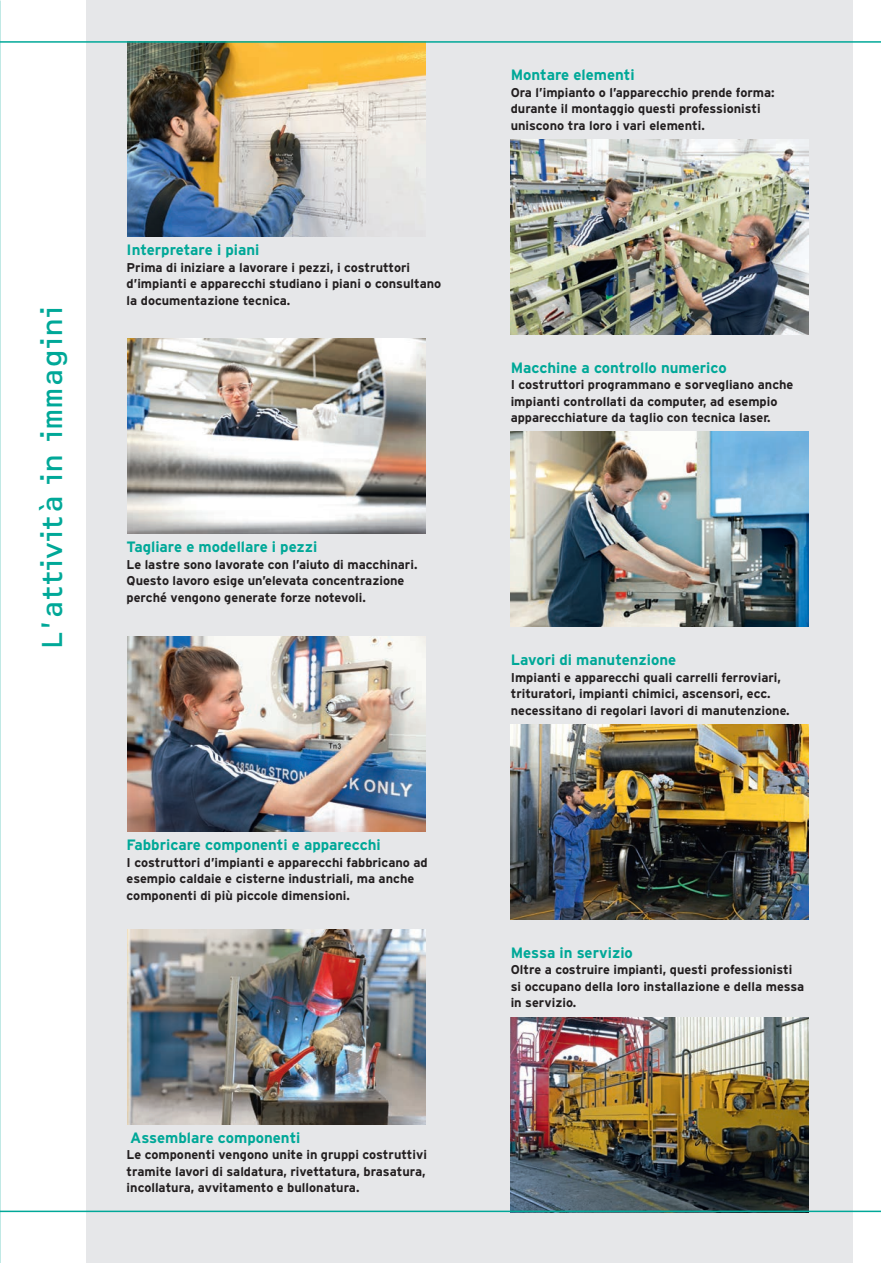
<style>
.page{position:relative;width:881px;height:1263px;background:#fff}
.page>*{position:absolute;margin:0;border:0;box-sizing:border-box;transform-origin:0 0}
.t1{font:30px "OCRF";color:#00a898}
.t2{font:700 15px "Interstate";color:#00a898}
.t3{font:700 12.75px/16.5px "Interstate";color:#231f20}
</style>
<div class="page">
<div style="left:86px;top:0;width:765px;height:1263px;background:#e6e7e9"></div>
<img style="left:128px;top:43px;width:297px;height:194px">
<img style="left:128px;top:339px;width:297px;height:195px">
<img style="left:128px;top:637px;width:297px;height:195px">
<img style="left:128px;top:929px;width:297px;height:195px">
<img style="left:510px;top:139px;width:298px;height:195px">
<img style="left:510px;top:432px;width:298px;height:195px">
<img style="left:510px;top:724px;width:298px;height:195px">
<img style="left:510px;top:1017px;width:298px;height:193px">
<hr style="left:0;top:1210px;width:880px;height:2px;background:#00a898">
<hr style="left:0;top:41px;width:880px;height:2px;background:#00a898">
<h1 class="t1" style="left:34px;top:650px;width:346px;rotate:-90deg">L’attività in immagini</h1>
<p class="t2" style="left:126px;top:242px;width:134px">Interpretare i piani</p>
<p class="t3" style="left:126px;top:259px;width:316px">Prima di iniziare a lavorare i pezzi, i costruttori d’impianti e apparecchi studiano i piani o consultano la documentazione tecnica.</p>
<p class="t2" style="left:126px;top:539px;width:192px">Tagliare e modellare i pezzi</p>
<p class="t3" style="left:126px;top:556px;width:292px">Le lastre sono lavorate con l’aiuto di macchinari.<br>Questo lavoro esige un’elevata concentrazione perché vengono generate forze notevoli.</p>
<p class="t2" style="left:126px;top:836px;width:255px">Fabbricare componenti e apparecchi</p>
<p class="t3" style="left:126px;top:854px;width:302px">I costruttori d’impianti e apparecchi fabbricano ad esempio caldaie e cisterne industriali, ma anche componenti di più piccole dimensioni.</p>
<p class="t2" style="left:130px;top:1129px;width:172px">Assemblare componenti</p>
<p class="t3" style="left:126px;top:1146px;width:302px;text-align:justify">Le componenti vengono unite in gruppi costruttivi tramite lavori di saldatura, rivettatura, brasatura, incollatura, avvitamento e bullonatura.</p>
<p class="t2" style="left:510px;top:66px;width:125px">Montare elementi</p>
<p class="t3" style="left:510px;top:84px;width:265px">Ora l’impianto o l’apparecchio prende forma: durante il montaggio questi professionisti uniscono tra loro i vari elementi.</p>
<p class="t2" style="left:510px;top:359px;width:217px">Macchine a controllo numerico</p>
<p class="t3" style="left:510px;top:376px;width:284px">I costruttori programmano e sorvegliano anche impianti controllati da computer, ad esempio apparecchiature da taglio con tecnica laser.</p>
<p class="t2" style="left:510px;top:651px;width:167px">Lavori di manutenzione</p>
<p class="t3" style="left:510px;top:669px;width:280px">Impianti e apparecchi quali carrelli ferroviari, trituratori, impianti chimici, ascensori, ecc. necessitano di regolari lavori di manutenzione.</p>
<p class="t2" style="left:510px;top:944px;width:124px">Messa in servizio</p>
<p class="t3" style="left:510px;top:961px;width:295px">Oltre a costruire impianti, questi professionisti si occupano della loro installazione e della messa in servizio.</p>
</div>
